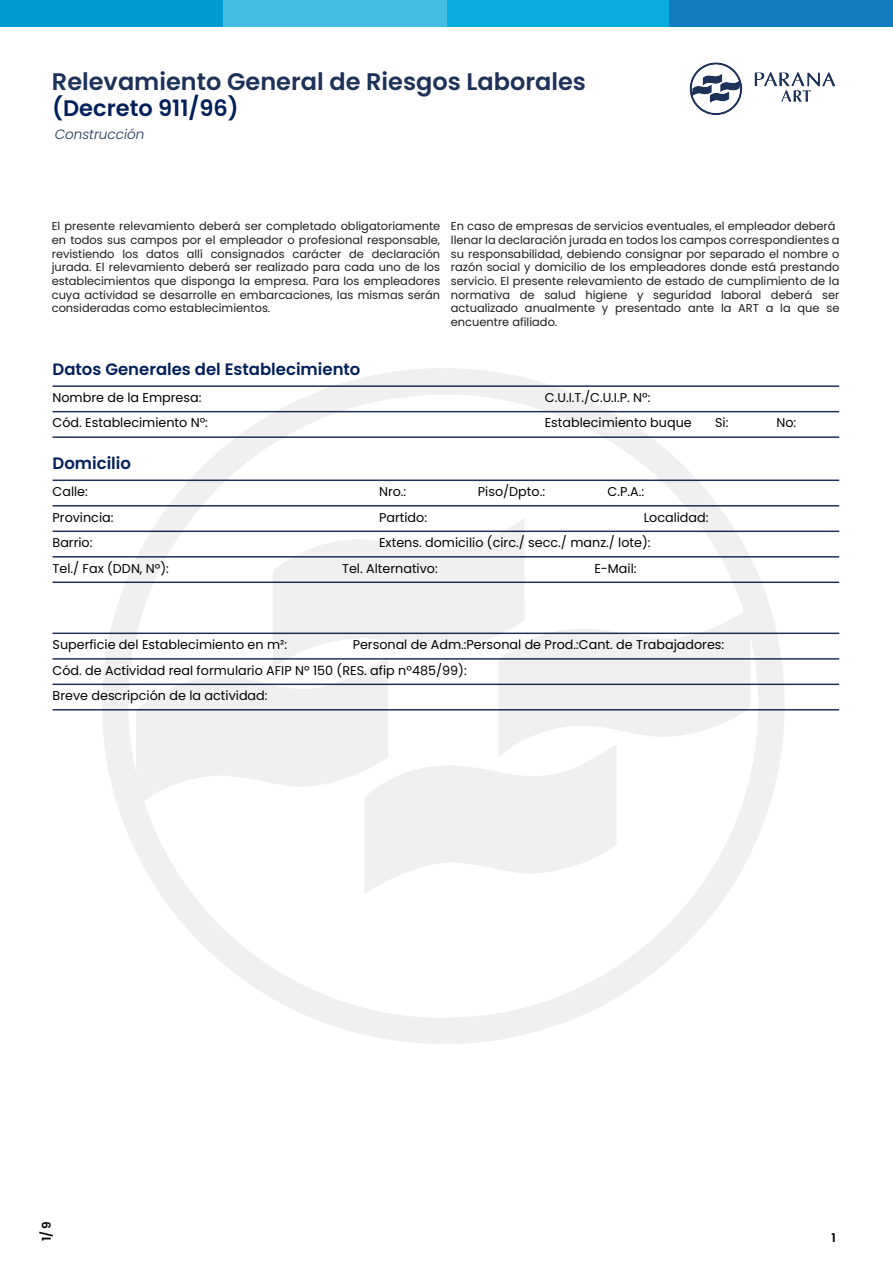
<style>
.page{position:relative;width:893px;height:1263px;background:#fff}
.page>*{position:absolute;margin:0;border:0;box-sizing:border-box;transform-origin:0 0}
.t1{font:600 24px "Poppins";color:#1d3259}
.t2{font:600 22.5px "Poppins";color:#00205b}
.t3{font:600 16.5px "Poppins";color:#00205b}
.t4{font:italic 300 13.5px "Poppins";color:#1d3259}
.t5{font:12.75px/25.5px "Poppins";color:#000}
.t6{font:600 12px "Poppins";color:#000}
.t7{font:11.4px/13.6px "Poppins";color:#1d1d1b;text-align:justify}
</style>
<div class="page">
<hr style="left:53px;top:385px;width:786px;height:2px;background:#1d3259">
<hr style="left:53px;top:411px;width:786px;height:1px;background:#1d3259">
<hr style="left:53px;top:436px;width:786px;height:2px;background:#1d3259">
<hr style="left:53px;top:480px;width:786px;height:1px;background:#1d3259">
<hr style="left:53px;top:581px;width:786px;height:2px;background:#1d3259">
<hr style="left:53px;top:505px;width:786px;height:1px;background:#1d3259">
<hr style="left:53px;top:530px;width:786px;height:2px;background:#1d3259">
<hr style="left:53px;top:556px;width:786px;height:2px;background:#1d3259">
<hr style="left:53px;top:632px;width:786px;height:2px;background:#1d3259">
<hr style="left:53px;top:658px;width:786px;height:2px;background:#1d3259">
<hr style="left:53px;top:683px;width:786px;height:2px;background:#1d3259">
<hr style="left:53px;top:709px;width:786px;height:1px;background:#1d3259">
<svg style="left:102px;top:368px;width:683px;height:676px"></svg>
<svg style="left:273px;top:518px;width:252px;height:150px"></svg>
<svg style="left:365px;top:744px;width:252px;height:150px"></svg>
<div style="left:446px;top:0;width:224px;height:27px;background:#08acdf"></div>
<div style="left:0;top:0;width:223px;height:27px;background:#019ad3"></div>
<div style="left:223px;top:0;width:223px;height:27px;background:#43bde3"></div>
<div style="left:670px;top:0;width:223px;height:27px;background:#0f7dc0"></div>
<img style="left:689px;top:62px;width:147px;height:53px">
<h1 class="t1" style="left:52px;top:68px;width:535px">Relevamiento General de Riesgos Laborales</h1>
<h2 class="t2" style="left:52px;top:95px;width:188px">(Decreto 911/96)</h2>
<p class="t4" style="left:55px;top:127px;width:91px">Construcción</p>
<p class="t7" style="left:52px;top:219px;width:390px">El presente relevamiento deberá ser completado obligatoriamente en todos sus campos por el empleador o profesional responsable, revistiendo los datos allí consignados carácter de declaración jurada. El relevamiento deberá ser realizado para cada uno de los establecimientos que disponga la empresa. Para los empleadores cuya actividad se desarrolle en embarcaciones, las mismas serán consideradas como establecimientos.</p>
<p class="t7" style="left:451px;top:219px;width:390px;text-align:left">En caso de empresas de servicios eventuales, el empleador deberá llenar la declaración jurada en todos los campos correspondientes a su responsabilidad, debiendo consignar por separado el nombre o razón social y domicilio de los empleadores donde está prestando servicio. El presente relevamiento de estado de cumplimiento de la normativa de salud higiene y seguridad laboral deberá ser actualizado anualmente y presentado ante la ART a la que se encuentre afiliado.</p>
<h3 class="t3" style="left:53px;top:359px;width:309px">Datos Generales del Establecimiento</h3>
<p class="t5" style="left:53px;top:385px;width:150px">Nombre de la Empresa:</p>
<p class="t5" style="left:545px;top:385px;width:107px">C.U.I.T./C.U.I.P. Nº:</p>
<p class="t5" style="left:53px;top:410px;width:157px">Cód. Establecimiento Nº:</p>
<p class="t5" style="left:545px;top:410px;width:148px">Establecimiento buque</p>
<p class="t5" style="left:715px;top:410px;width:15px">Si:</p>
<p class="t5" style="left:776px;top:410px;width:21px">No:</p>
<h3 class="t3" style="left:53px;top:454px;width:80px">Domicilio</h3>
<p class="t5" style="left:53px;top:479px;width:37px">Calle:</p>
<p class="t5" style="left:379px;top:479px;width:29px">Nro.:</p>
<p class="t5" style="left:478px;top:479px;width:69px">Piso/Dpto.:</p>
<p class="t5" style="left:608px;top:479px;width:38px">C.P.A.:</p>
<p class="t5" style="left:53px;top:504px;width:62px">Provincia:</p>
<p class="t5" style="left:379px;top:504px;width:50px">Partido:</p>
<p class="t5" style="left:53px;top:530px;width:41px">Barrio:</p>
<p class="t5" style="left:379px;top:530px;width:273px">Extens. domicilio (circ./ secc./ manz./ lote):</p>
<p class="t5" style="left:53px;top:555px;width:118px">Tel./ Fax (DDN, Nº):</p>
<p class="t5" style="left:644px;top:504px;width:66px">Localidad:</p>
<p class="t5" style="left:342px;top:555px;width:97px">Tel. Alternativo:</p>
<p class="t5" style="left:594px;top:555px;width:44px">E-Mail:</p>
<p class="t5" style="left:53px;top:632px;width:236px">Superficie del Establecimiento en m²:</p>
<p class="t5" style="left:53px;top:632px;width:673px;text-indent:300px">Personal de Adm.:Personal de Prod.:Cant. de Trabajadores:<br>Cód. de Actividad real formulario AFIP Nº 150 (RES. afip nº485/99):<br>Breve descripción de la actividad:</p>
<p class="t6" style="left:40px;top:1241px;width:21px;rotate:-90deg">1/9</p>
<p class="t6" style="left:832px;top:1230px;width:6px">1</p>
</div>
